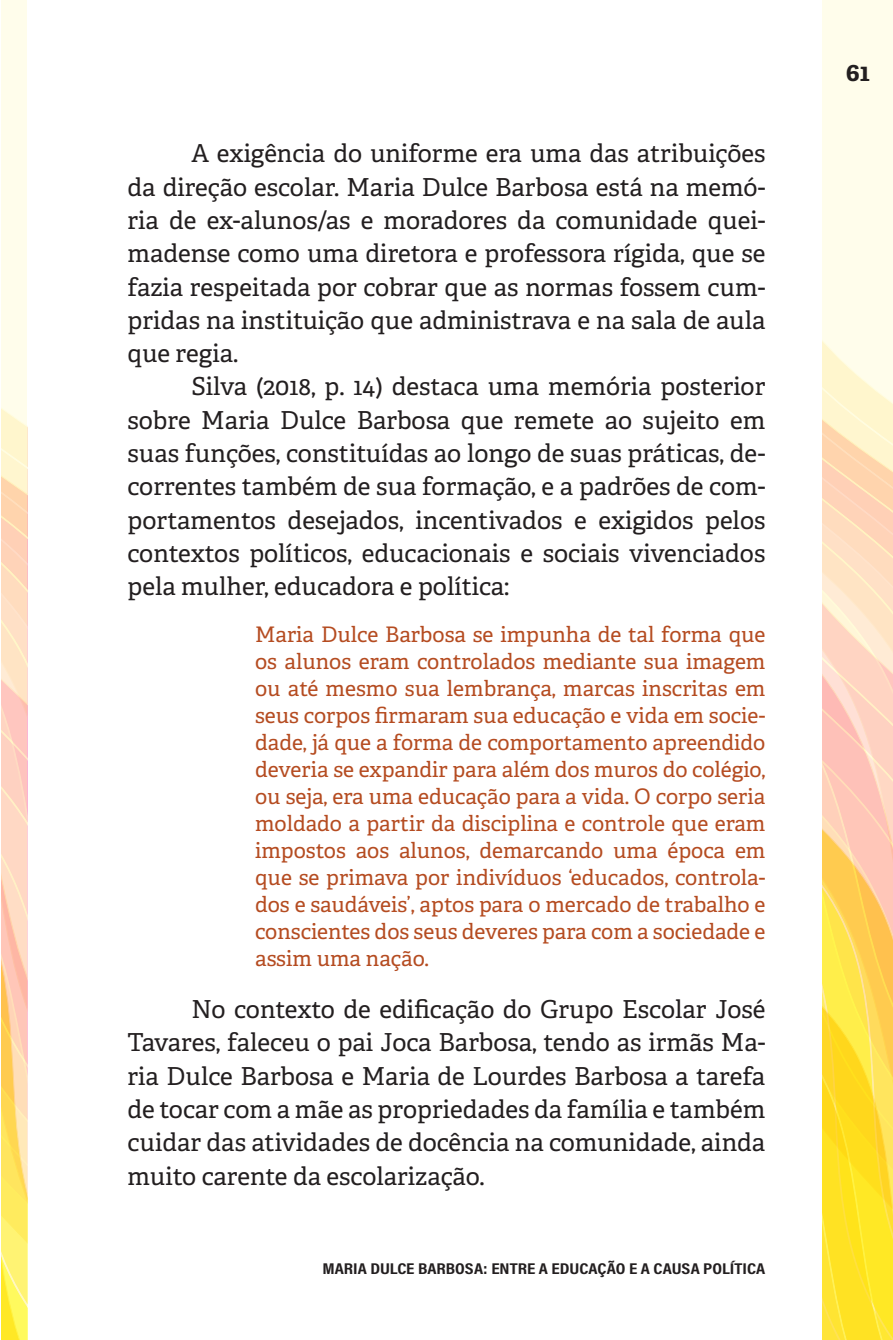
<style>
.page{position:relative;width:893px;height:1340px;background:#fff}
.page>*{position:absolute;margin:0;border:0;box-sizing:border-box;transform-origin:0 0}
.t1{font:24.75px/33.3px "Adelle";color:#231f20;text-align:justify}
.t2{font:700 24.75px "Adelle";color:#231f20}
.RECUO{font:21.38px/27px "Adelle";color:#b54c21;text-align:justify}
.t3{font:700 15.75px "Acumin Pro Cond";color:#231f20;scale:1.2 1}
</style>
<div class="page">
<svg style="left:823px;top:0;width:70px;height:1339px;background:#fee59d"></svg>
<svg style="left:2px;top:0;width:25px;height:1339px;background:#fee6b9"></svg>
<p class="t1" style="left:128px;top:137px;width:639px;text-indent:64px">A exigência do uniforme era uma das atribuições da direção escolar. Maria Dulce Barbosa está na memó&shy;ria de ex-alunos/as e moradores da comunidade quei&shy;madense como uma diretora e professora rígida, que se fazia respeitada por cobrar que as normas fossem cum&shy;pridas na instituição que administrava e na sala de aula que regia.</p>
<p class="t1" style="left:128px;top:370px;width:639px;text-indent:64px">Silva (2018, p. 14) destaca uma memória posterior sobre Maria Dulce Barbosa que remete ao sujeito em suas funções, constituídas ao longo de suas práticas, de&shy;correntes também de sua formação, e a padrões de com&shy;portamentos desejados, incentivados e exigidos pelos contextos políticos, educacionais e sociais vivenciados pela mulher, educadora e política:</p>
<p class="RECUO" style="left:255px;top:620px;width:512px">Maria Dulce Barbosa se impunha de tal forma que os alunos eram controlados mediante sua imagem ou até mesmo sua lembrança, marcas inscritas em seus corpos firmaram sua educação e vida em socie&shy;dade, já que a forma de comportamento apreendido deveria se expandir para além dos muros do colégio, ou seja, era uma educação para a vida. O corpo seria moldado a partir da disciplina e controle que eram impostos aos alunos, demarcando uma época em que se primava por indivíduos ‘educados, controla&shy;dos e saudáveis’, aptos para o mercado de trabalho e conscientes dos seus deveres para com a sociedade e assim uma nação.</p>
<p class="t1" style="left:128px;top:993px;width:639px;text-indent:64px">No contexto de edificação do Grupo Escolar José Tavares, faleceu o pai Joca Barbosa, tendo as irmãs Ma&shy;ria Dulce Barbosa e Maria de Lourdes Barbosa a tarefa de tocar com a mãe as propriedades da família e também cuidar das atividades de docência na comunidade, ainda muito carente da escolarização.</p>
<p class="t3" style="left:323px;top:1258px;width:371px">MARIA DULCE BARBOSA: ENTRE A EDUCAÇÃO E A CAUSA POLÍTICA</p>
<p class="t2" style="left:846px;top:57px;width:26px">61</p>
</div>
